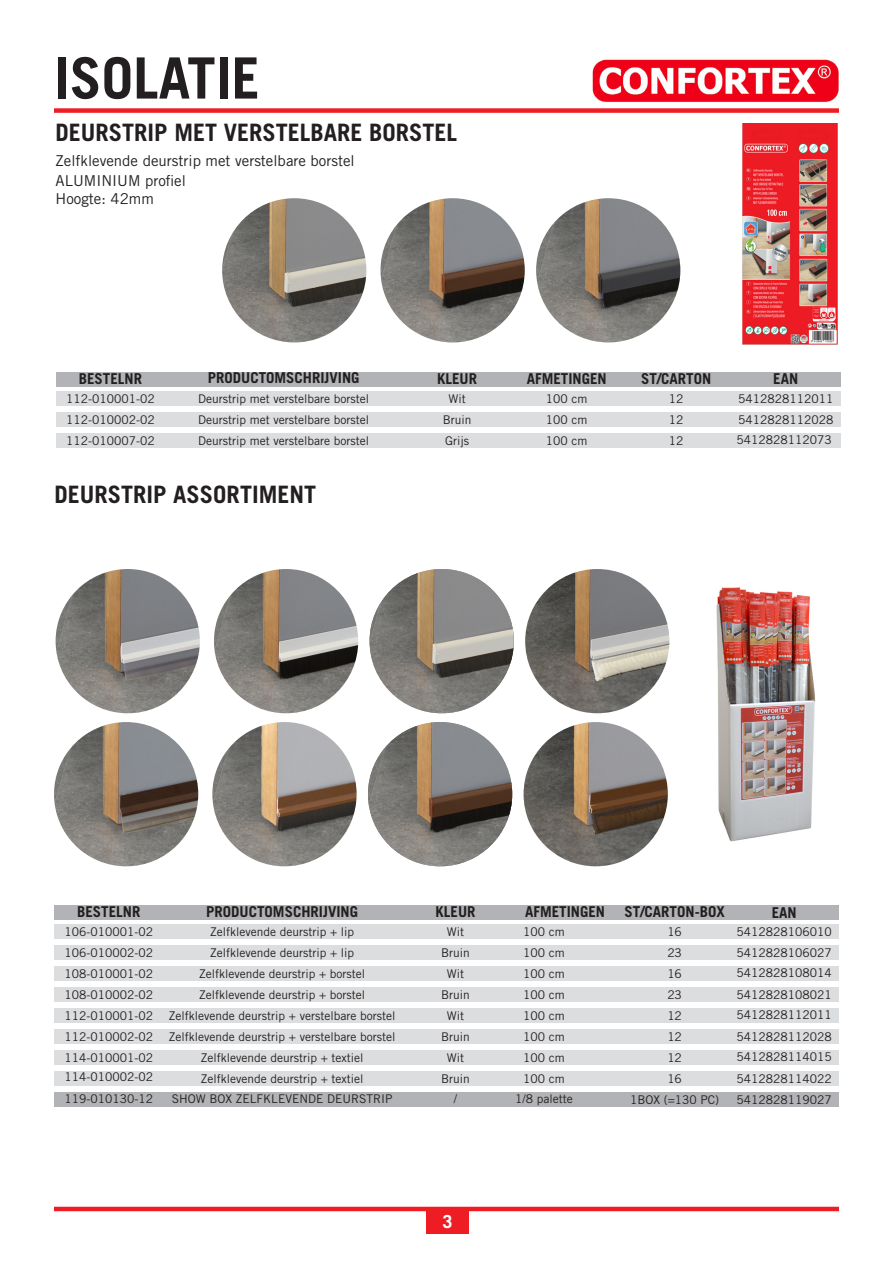
<style>
.page{position:relative;width:893px;height:1263px;background:#fff}
.page>*{position:absolute;margin:0;border:0;box-sizing:border-box;transform-origin:0 0}
.t1{font:700 57px "Trade Gothic LT Std";color:#231f20}
.t2{font:700 24px "Trade Gothic LT Std";color:#231f20}
.t3{font:700 18px "Trade Gothic LT Std";color:#fff}
.t4{font:700 15px "Trade Gothic LT Std";color:#231f20}
.t5{font:15px/19.8px "Trade Gothic LT Std";color:#231f20}
.t6{font:12px/21px "Trade Gothic LT Std";color:#231f20}
</style>
<div class="page">
<img style="left:592px;top:59px;width:247px;height:43px">
<div style="left:54px;top:108px;width:785px;height:5px;background:#ee1d23"></div>
<hr style="left:54px;top:1207px;width:785px;height:4px;background:#ee1d23">
<div style="left:426px;top:1209px;width:43px;height:24px;background:#ee1d23"></div>
<div style="left:56px;top:372px;width:785px;height:14px;background:#b2b3b7"></div>
<div style="left:56px;top:391px;width:785px;height:15px;background:#dcdddf"></div>
<div style="left:56px;top:412px;width:785px;height:15px;background:#dcdddf"></div>
<div style="left:56px;top:433px;width:785px;height:15px;background:#dcdddf"></div>
<div style="left:54px;top:905px;width:785px;height:15px;background:#b2b3b7"></div>
<div style="left:54px;top:924px;width:785px;height:15px;background:#dcdddf"></div>
<div style="left:54px;top:1008px;width:785px;height:15px;background:#dcdddf"></div>
<div style="left:54px;top:966px;width:785px;height:15px;background:#dcdddf"></div>
<div style="left:54px;top:1050px;width:785px;height:15px;background:#dcdddf"></div>
<div style="left:54px;top:945px;width:785px;height:15px;background:#dcdddf"></div>
<div style="left:54px;top:1029px;width:785px;height:15px;background:#dcdddf"></div>
<div style="left:54px;top:987px;width:785px;height:15px;background:#dcdddf"></div>
<div style="left:54px;top:1071px;width:785px;height:15px;background:#dcdddf"></div>
<div style="left:54px;top:1092px;width:785px;height:15px;background:#b2b3b7"></div>
<img style="left:742px;top:123px;width:95px;height:222px">
<img style="left:222px;top:198px;width:144px;height:144px;border-radius:72px">
<img style="left:380px;top:198px;width:145px;height:144px;border-radius:72px">
<img style="left:536px;top:198px;width:144px;height:144px;border-radius:72px">
<img style="left:716px;top:587px;width:100px;height:255px">
<img style="left:56px;top:569px;width:144px;height:144px;border-radius:72px">
<img style="left:54px;top:722px;width:144px;height:144px;border-radius:72px">
<img style="left:214px;top:569px;width:144px;height:144px;border-radius:72px">
<img style="left:212px;top:722px;width:145px;height:144px;border-radius:72px">
<img style="left:370px;top:569px;width:144px;height:144px;border-radius:72px">
<img style="left:368px;top:722px;width:144px;height:144px;border-radius:72px">
<img style="left:525px;top:569px;width:144px;height:144px;border-radius:72px">
<img style="left:524px;top:722px;width:144px;height:144px;border-radius:72px">
<h1 class="t1" style="left:54px;top:43px;width:207px">ISOLATIE</h1>
<h2 class="t2" style="left:56px;top:117px;width:403px">DEURSTRIP MET VERSTELBARE BORSTEL</h2>
<p class="t5" style="left:56px;top:150px;width:301px">Zelfklevende deurstrip met verstelbare borstel<br>ALUMINIUM profiel</p>
<p class="t5" style="left:56px;top:188px;width:100px">Hoogte: 42mm</p>
<p class="t4" style="left:79px;top:369px;width:65px">BESTELNR</p>
<p class="t6" style="left:66px;top:388px;width:90px">112-010001-02<br>112-010002-02</p>
<p class="t4" style="left:208px;top:369px;width:153px">PRODUCTOMSCHRIJVING</p>
<p class="t6" style="left:198px;top:388px;width:172px">Deurstrip met verstelbare borstel<br>Deurstrip met verstelbare borstel</p>
<p class="t4" style="left:437px;top:369px;width:42px">KLEUR</p>
<p class="t6" style="left:443px;top:388px;width:30px;text-align:center">Wit<br>Bruin</p>
<p class="t4" style="left:527px;top:369px;width:82px">AFMETINGEN</p>
<p class="t6" style="left:546px;top:388px;width:43px">100 cm<br>100 cm</p>
<p class="t4" style="left:641px;top:369px;width:72px">ST/CARTON</p>
<p class="t6" style="left:669px;top:388px;width:16px">12<br>12</p>
<p class="t4" style="left:773px;top:370px;width:27px">EAN</p>
<p class="t6" style="left:738px;top:409px;width:97px">5412828112028</p>
<p class="t6" style="left:738px;top:388px;width:97px">5412828112011</p>
<p class="t6" style="left:66px;top:430px;width:90px">112-010007-02</p>
<p class="t6" style="left:198px;top:430px;width:172px">Deurstrip met verstelbare borstel</p>
<p class="t6" style="left:445px;top:430px;width:25px">Grijs</p>
<p class="t6" style="left:546px;top:430px;width:43px">100 cm</p>
<p class="t6" style="left:669px;top:430px;width:16px">12</p>
<p class="t6" style="left:736px;top:429px;width:97px">5412828112073</p>
<h2 class="t2" style="left:55px;top:480px;width:263px">DEURSTRIP ASSORTIMENT</h2>
<p class="t4" style="left:77px;top:903px;width:65px">BESTELNR</p>
<p class="t4" style="left:206px;top:902px;width:153px">PRODUCTOMSCHRIJVING</p>
<p class="t4" style="left:525px;top:902px;width:82px">AFMETINGEN</p>
<p class="t4" style="left:625px;top:903px;width:102px">ST/CARTON-BOX</p>
<p class="t4" style="left:772px;top:903px;width:27px">EAN</p>
<p class="t6" style="left:210px;top:921px;width:146px">Zelfklevende deurstrip + lip</p>
<p class="t4" style="left:436px;top:902px;width:42px">KLEUR</p>
<p class="t6" style="left:447px;top:921px;width:19px">Wit</p>
<p class="t6" style="left:736px;top:920px;width:97px">5412828106010</p>
<p class="t6" style="left:736px;top:962px;width:97px">5412828108014</p>
<p class="t6" style="left:667px;top:921px;width:16px">16</p>
<p class="t6" style="left:523px;top:921px;width:43px">100 cm</p>
<p class="t6" style="left:64px;top:921px;width:90px">106-010001-02</p>
<p class="t6" style="left:523px;top:942px;width:43px">100 cm</p>
<p class="t6" style="left:210px;top:942px;width:146px">Zelfklevende deurstrip + lip</p>
<p class="t6" style="left:441px;top:942px;width:30px">Bruin</p>
<p class="t6" style="left:64px;top:942px;width:90px">106-010002-02</p>
<p class="t6" style="left:667px;top:942px;width:16px">23</p>
<p class="t6" style="left:736px;top:942px;width:97px">5412828106027</p>
<p class="t6" style="left:736px;top:984px;width:97px">5412828108021</p>
<p class="t6" style="left:667px;top:963px;width:16px">16</p>
<p class="t6" style="left:523px;top:963px;width:43px">100 cm</p>
<p class="t6" style="left:199px;top:963px;width:168px">Zelfklevende deurstrip + borstel</p>
<p class="t6" style="left:447px;top:963px;width:19px">Wit</p>
<p class="t6" style="left:64px;top:963px;width:90px">108-010001-02</p>
<p class="t6" style="left:523px;top:984px;width:43px">100 cm</p>
<p class="t6" style="left:199px;top:984px;width:168px">Zelfklevende deurstrip + borstel</p>
<p class="t6" style="left:441px;top:984px;width:30px">Bruin</p>
<p class="t6" style="left:64px;top:984px;width:90px">108-010002-02</p>
<p class="t6" style="left:667px;top:984px;width:16px">23</p>
<p class="t6" style="left:64px;top:1005px;width:90px">112-010001-02</p>
<p class="t6" style="left:169px;top:1005px;width:228px">Zelfklevende deurstrip + verstelbare borstel</p>
<p class="t6" style="left:447px;top:1005px;width:19px">Wit</p>
<p class="t6" style="left:523px;top:1005px;width:43px">100 cm</p>
<p class="t6" style="left:64px;top:1026px;width:90px">112-010002-02</p>
<p class="t6" style="left:169px;top:1026px;width:228px">Zelfklevende deurstrip + verstelbare borstel</p>
<p class="t6" style="left:441px;top:1026px;width:30px">Bruin</p>
<p class="t6" style="left:523px;top:1026px;width:43px">100 cm</p>
<p class="t6" style="left:64px;top:1047px;width:90px">114-010001-02</p>
<p class="t6" style="left:201px;top:1047px;width:164px">Zelfklevende deurstrip + textiel</p>
<p class="t6" style="left:447px;top:1047px;width:19px">Wit</p>
<p class="t6" style="left:523px;top:1047px;width:43px">100 cm</p>
<p class="t6" style="left:64px;top:1066px;width:90px;line-height:22px">114-010002-02<br>119-010130-12</p>
<p class="t6" style="left:201px;top:1068px;width:164px">Zelfklevende deurstrip + textiel</p>
<p class="t6" style="left:172px;top:1088px;width:222px">SHOW BOX ZELFKLEVENDE DEURSTRIP</p>
<p class="t6" style="left:441px;top:1068px;width:30px">Bruin</p>
<p class="t6" style="left:454px;top:1088px;width:5px">/</p>
<p class="t6" style="left:515px;top:1067px;width:59px;text-align:center">100 cm<br>1/8 palette</p>
<p class="t6" style="left:667px;top:1005px;width:16px">12</p>
<p class="t6" style="left:667px;top:1026px;width:16px">12</p>
<p class="t6" style="left:667px;top:1046px;width:16px">12</p>
<p class="t6" style="left:630px;top:1068px;width:91px;text-align:center">16<br>1BOX (=130 PC)</p>
<p class="t6" style="left:736px;top:1004px;width:97px">5412828112011</p>
<p class="t6" style="left:736px;top:1046px;width:97px">5412828114015</p>
<p class="t6" style="left:736px;top:1026px;width:97px">5412828112028</p>
<p class="t6" style="left:736px;top:1068px;width:97px">5412828114022</p>
<p class="t6" style="left:736px;top:1089px;width:97px">5412828119027</p>
<h3 class="t3" style="left:442px;top:1210px;width:12px">3</h3>
</div>
